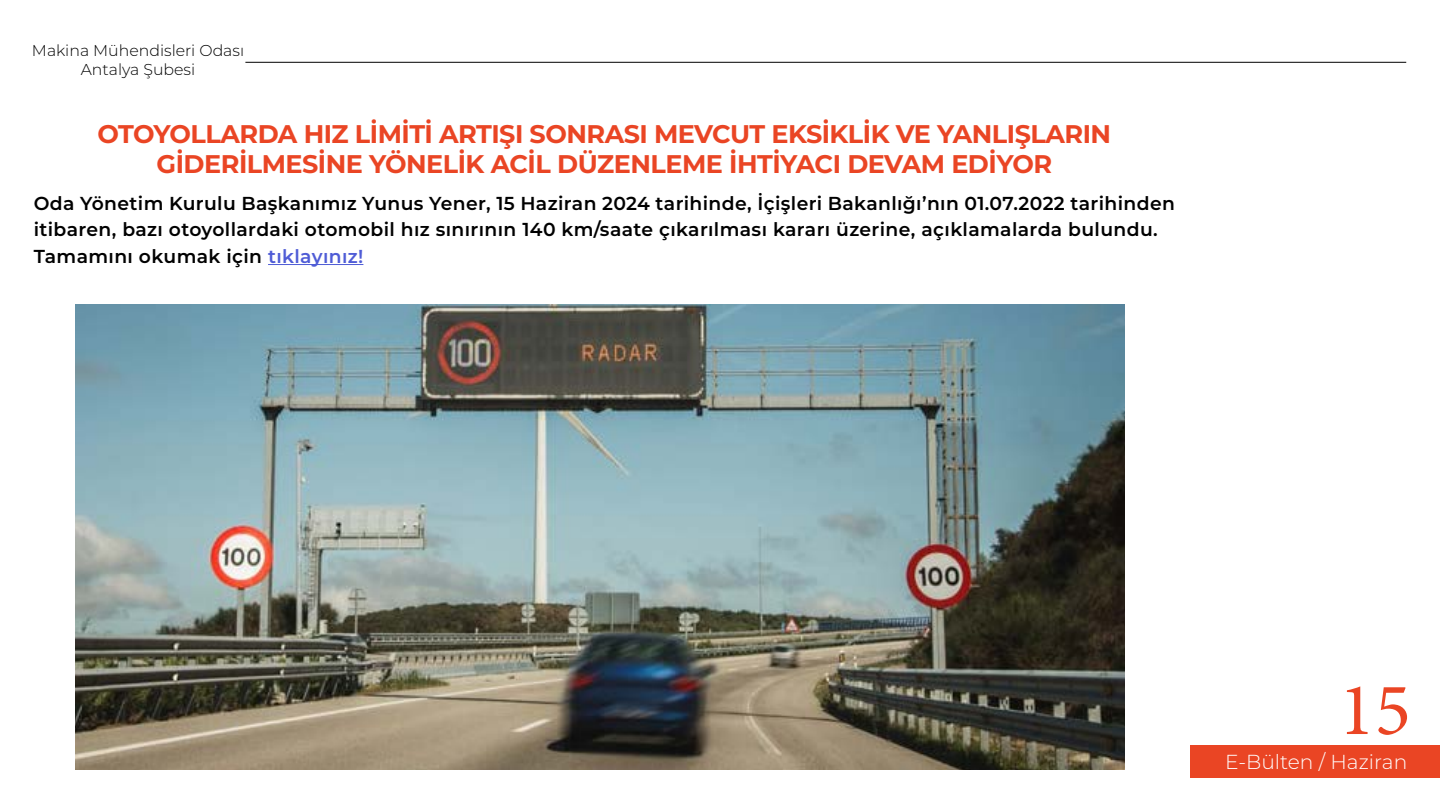
<style>
.page{position:relative;width:1440px;height:810px;background:#fff}
.page>*{position:absolute;margin:0;border:0;box-sizing:border-box;transform-origin:0 0}
.t1{font:75px "Minion Pro";color:#ea4524}
.t2{font:700 25.5px/30.6px "Montserrat";letter-spacing:-.02em;color:#ea4524;text-align:center}
.t3{font:300 20.25px "Montserrat";color:#fff}
.t4{font:600 18.75px/26.2px "Montserrat";letter-spacing:.02em;color:#000}
.t5{font:300 15.75px/18.9px "Montserrat";color:#000;text-align:center}
.s1{color:#4f5cd6}
</style>
<div class="page">
<hr style="left:245px;top:62px;width:1161px;height:1px;background:#000">
<div style="left:1190px;top:745px;width:250px;height:33px;background:#ea4524"></div>
<img style="left:75px;top:304px;width:1050px;height:466px">
<hr style="left:268px;top:264px;width:95px;height:1px;background:#4f5cd6">
<p class="t5" style="left:32px;top:40px;width:214px">Makina Mühendisleri Odası<br>Antalya Şubesi</p>
<h2 class="t2" style="left:98px;top:117px;width:1015px">OTOYOLLARDA HIZ LİMİTİ ARTIŞI SONRASI MEVCUT EKSİKLİK VE YANLIŞLARIN<br>GİDERİLMESİNE YÖNELİK ACİL DÜZENLEME İHTİYACI DEVAM EDİYOR</h2>
<p class="t4" style="left:34px;top:190px;width:1143px">Oda Yönetim Kurulu Başkanımız Yunus Yener, 15 Haziran 2024 tarihinde, İçişleri Bakanlığı’nın 01.07.2022 tarihinden itibaren, bazı otoyollardaki otomobil hız sınırının 140 km/saate çıkarılması kararı üzerine, açıklamalarda bulundu.<br>Tamamını okumak için <span class="s1">tıklayınız!</span></p>
<h1 class="t1" style="left:1339px;top:660px;width:73px">15</h1>
<p class="t3" style="left:1225px;top:748px;width:184px">E-Bülten / Haziran</p>
</div>
